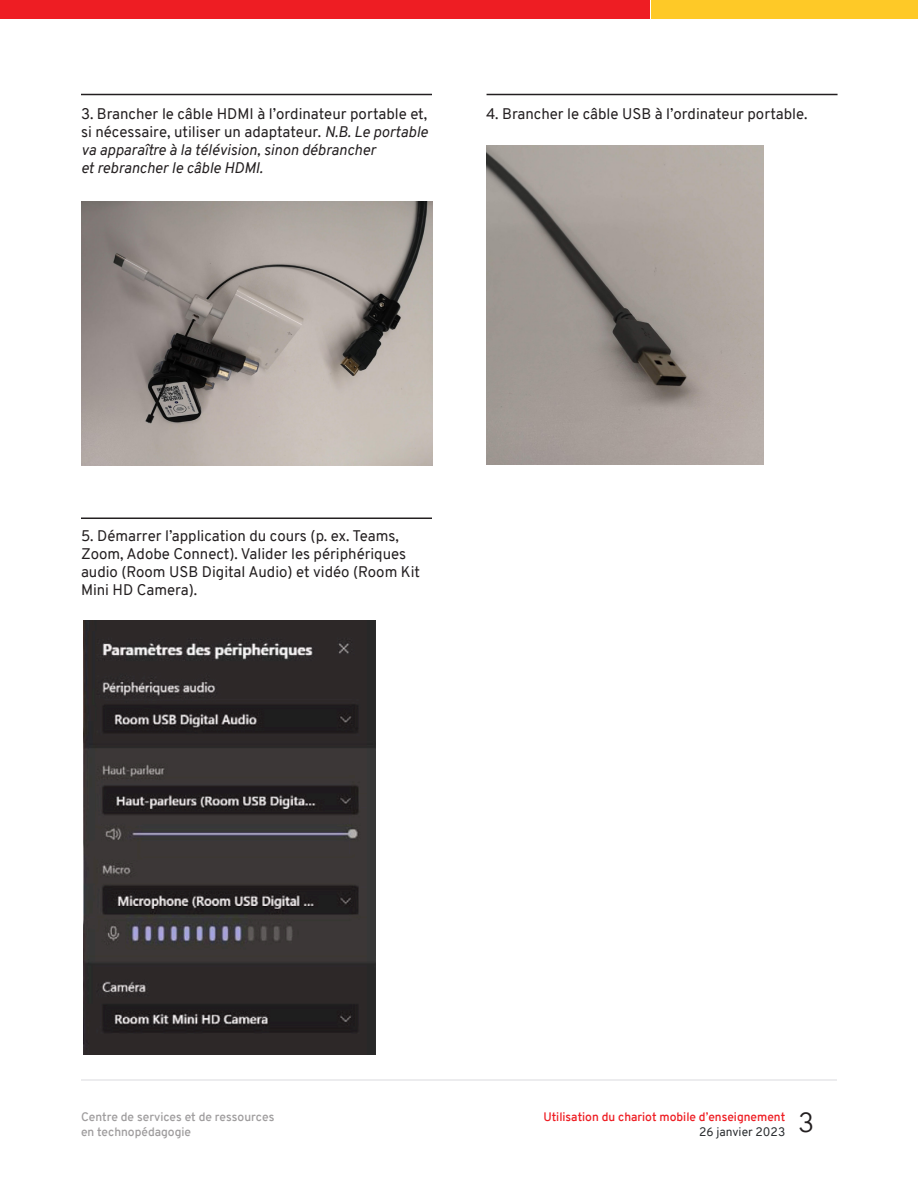
<style>
.page{position:relative;width:918px;height:1188px;background:#fff}
.page>*{position:absolute;margin:0;border:0;box-sizing:border-box;transform-origin:0 0}
.t1{font:300 27px "Overpass";color:#231f20}
.t2{font:15px/18px "Overpass";color:#231f20}
.t3{font:600 12px/14.4px "Overpass";color:#9f9d9e}
.t4{font:600 12px "Overpass";color:#ee1d23}
.t5{font:12px "Overpass";color:#292c2f}
.s1{font-style:italic}
</style>
<div class="page">
<div style="left:652px;top:0;width:266px;height:19px;background:#fec927"></div>
<div style="left:0;top:0;width:650px;height:19px;background:#ee1d23"></div>
<hr style="left:81px;top:1079px;width:756px;height:2px;background:#e6e7e9">
<img style="left:81px;top:202px;width:351px;height:263px">
<img style="left:486px;top:145px;width:277px;height:320px">
<img style="left:84px;top:621px;width:291px;height:434px">
<hr style="left:81px;top:94px;width:351px;height:1px;background:#231f20">
<hr style="left:81px;top:518px;width:351px;height:1px;background:#231f20">
<hr style="left:487px;top:94px;width:351px;height:1px;background:#231f20">
<p class="t2" style="left:81px;top:105px;width:348px">3. Brancher le câble HDMI à l’ordinateur portable et, si nécessaire, utiliser un adaptateur. <span class="s1">N.B. Le portable va apparaître à la télévision, sinon débrancher<br>et rebrancher le câble HDMI.</span></p>
<p class="t2" style="left:486px;top:105px;width:323px">4. Brancher le câble USB à l’ordinateur portable.</p>
<p class="t2" style="left:81px;top:527px;width:341px">5. Démarrer l’application du cours (p. ex. Teams, Zoom, Adobe Connect). Valider les périphériques audio (Room USB Digital Audio) et vidéo (Room Kit Mini HD Camera).</p>
<p class="t3" style="left:81px;top:1110px;width:195px">Centre de services et de ressources en technopédagogie</p>
<h1 class="t1" style="left:798px;top:1103px;width:18px">3</h1>
<p class="t4" style="left:543px;top:1109px;width:243px">Utilisation du chariot mobile d’enseignement</p>
<p class="t5" style="left:699px;top:1123px;width:87px">26 janvier 2023</p>
</div>
